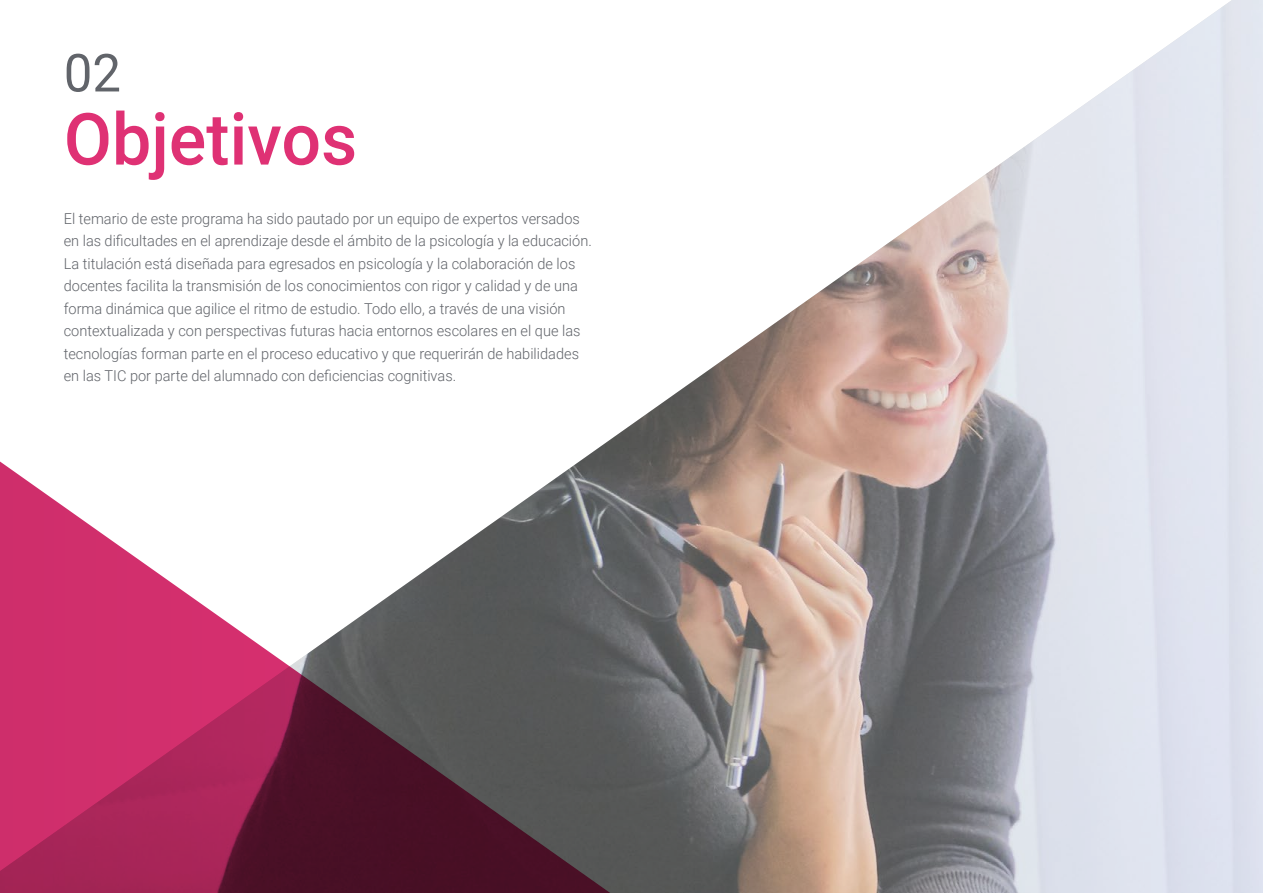
<style>
.page{position:relative;width:1263px;height:893px;background:#fff}
.page>*{position:absolute;margin:0;border:0;box-sizing:border-box;transform-origin:0 0}
.t1{font:500 72px "Roboto";color:#df3174}
.t2{font:52.5px "Roboto";color:#61646a}
.t3{font:300 15px/22.5px "Roboto";color:#61646a}
</style>
<div class="page">
<img style="left:601px;top:0;width:662px;height:893px">
<svg style="left:0;top:446px;width:640px;height:447px"></svg>
<h2 class="t2" style="left:64px;top:36px;width:59px">02</h2>
<h1 class="t1" style="left:64px;top:89px;width:295px">Objetivos</h1>
<p class="t3" style="left:64px;top:207px;width:529px">El temario de este programa ha sido pautado por un equipo de expertos versados en las dificultades en el aprendizaje desde el ámbito de la psicología y la educación.<br>La titulación está diseñada para egresados en psicología y la colaboración de los docentes facilita la transmisión de los conocimientos con rigor y calidad y de una forma dinámica que agilice el ritmo de estudio. Todo ello, a través de una visión contextualizada y con perspectivas futuras hacia entornos escolares en el que las tecnologías forman parte en el proceso educativo y que requerirán de habilidades en las TIC por parte del alumnado con deficiencias cognitivas.</p>
</div>
